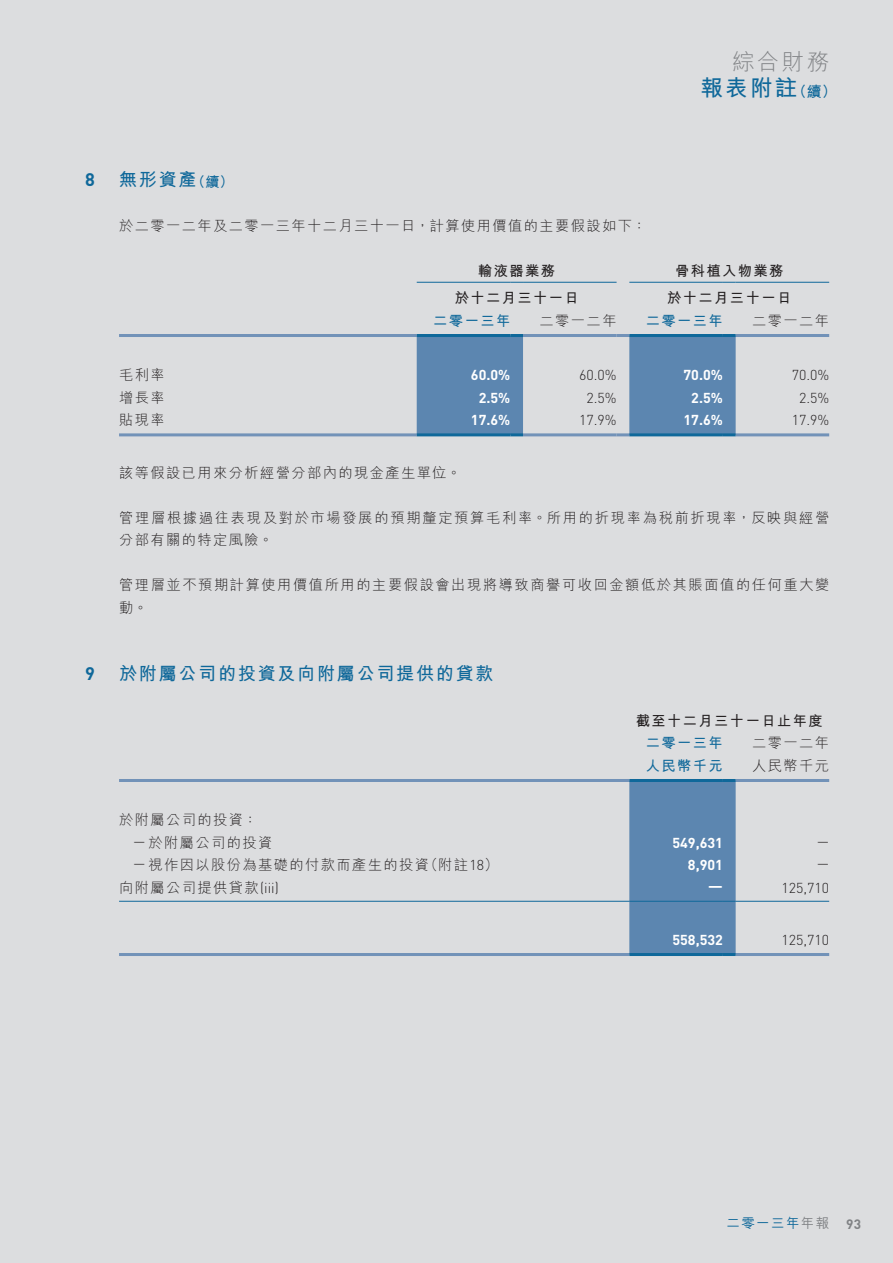
<style>
.page{position:relative;width:893px;height:1263px;background:#dcdddf}
.page>*{position:absolute;margin:0;border:0;box-sizing:border-box;transform-origin:0 0}
.t1{font:300 22.5px/25.5px "M Hei HK";color:#808285}
.t2{font:700 18px "M Hei HK";letter-spacing:.1em;color:#0f689a}
.t3{font:700 18px "DIN Pro";color:#0f689a}
.t4{font:300 14.25px/22.5px "M Hei HK";letter-spacing:.1em;color:#231f20}
.t5{font:300 14.25px/22.5px "M Hei HK";letter-spacing:.12em;color:#231f20}
.t6{font:700 14.25px "DIN Pro";color:#fff}
.t7{font:300 14.25px "DIN Pro";color:#231f20}
.t8{font:700 14.25px "M Hei HK";letter-spacing:.1em;color:#231f20}
.t9{font:700 14.25px "M Hei HK";letter-spacing:.1em;color:#0f689a}
.t10{font:500 13.5px "M Hei HK";letter-spacing:.1em;color:#0f689a}
.t11{font:700 13.5px "DIN Pro";color:#808285}
.s1{font-weight:700;color:#0f689a}
.s2{font-weight:700;font-size:15px;color:#0f689a}
.s3{font-size:14.25px}
.s4{font-family:"DIN Pro"}
.s5{color:#808285}
</style>
<div class="page">
<hr style="left:119px;top:433px;width:298px;height:3px;background:#7292b8">
<hr style="left:736px;top:433px;width:93px;height:3px;background:#7292b8">
<hr style="left:417px;top:282px;width:93px;height:1px;background:#0f689a">
<svg style="left:510px;top:282px;width:13px;height:1px"></svg>
<hr style="left:523px;top:282px;width:94px;height:1px;background:#0f689a">
<hr style="left:629px;top:282px;width:94px;height:1px;background:#0f689a">
<svg style="left:723px;top:282px;width:13px;height:1px"></svg>
<hr style="left:736px;top:282px;width:93px;height:1px;background:#0f689a">
<hr style="left:119px;top:334px;width:298px;height:3px;background:#7292b8">
<hr style="left:736px;top:334px;width:93px;height:3px;background:#7292b8">
<svg style="left:417px;top:334px;width:319px;height:102px"></svg>
<hr style="left:119px;top:901px;width:510px;height:1px;background:#0f689a">
<hr style="left:736px;top:901px;width:93px;height:1px;background:#0f689a">
<hr style="left:119px;top:953px;width:510px;height:3px;background:#7292b8">
<hr style="left:736px;top:953px;width:93px;height:3px;background:#7292b8">
<hr style="left:119px;top:779px;width:510px;height:3px;background:#7292b8">
<hr style="left:736px;top:779px;width:93px;height:3px;background:#7292b8">
<div style="left:629px;top:779px;width:107px;height:177px;background:#5c86b0"></div>
<h1 class="t1" style="left:701px;top:49px;width:138px;text-indent:32px">綜合財務<span class="s1">報表附註</span><span class="s2">（續）</span></h1>
<p class="t3" style="left:85px;top:167px;width:11px">8</p>
<p class="t2" style="left:119px;top:166px;width:116px">無形資產<span class="s3">（續）</span></p>
<p class="t4" style="left:119px;top:214px;width:529px">於二零一二年及二零一三年十二月三十一日，計算使用價值的主要假設如下：</p>
<p class="t8" style="left:478px;top:261px;width:78px">輸液器業務</p>
<p class="t8" style="left:675px;top:261px;width:110px">骨科植入物業務</p>
<p class="t8" style="left:455px;top:288px;width:125px">於十二月三十一日</p>
<p class="t8" style="left:667px;top:288px;width:125px">於十二月三十一日</p>
<p class="t9" style="left:433px;top:310px;width:78px">二零一三年</p>
<p class="t4" style="left:540px;top:309px;width:78px">二零一二年</p>
<p class="t9" style="left:646px;top:310px;width:78px">二零一三年</p>
<p class="t4" style="left:752px;top:309px;width:78px">二零一二年</p>
<p class="t4" style="left:119px;top:363px;width:47px">毛利率</p>
<p class="t6" style="left:471px;top:365px;width:41px">60.0%</p>
<p class="t7" style="left:579px;top:365px;width:39px">60.0%</p>
<p class="t6" style="left:683px;top:365px;width:41px">70.0%</p>
<p class="t7" style="left:792px;top:365px;width:39px">70.0%</p>
<p class="t4" style="left:119px;top:386px;width:47px">增長率</p>
<p class="t6" style="left:479px;top:388px;width:33px">2.5%</p>
<p class="t7" style="left:586px;top:388px;width:32px">2.5%</p>
<p class="t6" style="left:691px;top:388px;width:33px">2.5%</p>
<p class="t7" style="left:799px;top:388px;width:32px">2.5%</p>
<p class="t4" style="left:119px;top:408px;width:47px">貼現率</p>
<p class="t6" style="left:471px;top:410px;width:41px">17.6%</p>
<p class="t7" style="left:579px;top:410px;width:39px">17.9%</p>
<p class="t6" style="left:684px;top:410px;width:41px">17.6%</p>
<p class="t7" style="left:792px;top:410px;width:39px">17.9%</p>
<p class="t4" style="left:119px;top:461px;width:344px">該等假設已用來分析經營分部內的現金產生單位。</p>
<p class="t5" style="left:119px;top:506px;width:712px">管理層根據過往表現及對於市場發展的預期釐定預算毛利率。所用的折現率為稅前折現率，反映與經營分部有關的特定風險。</p>
<p class="t4" style="left:119px;top:574px;width:712px">管理層並不預期計算使用價值所用的主要假設會出現將導致商譽可收回金額低於其賬面值的任何重大變動。</p>
<p class="t3" style="left:85px;top:661px;width:11px">9</p>
<p class="t2" style="left:119px;top:661px;width:376px">於附屬公司的投資及向附屬公司提供的貸款</p>
<p class="t4" style="left:133px;top:808px;width:141px;text-indent:-14px">於附屬公司的投資：<sup>—</sup>於附屬公司的投資</p>
<p class="t8" style="left:636px;top:710px;width:188px">截至十二月三十一日止年度</p>
<p class="t9" style="left:646px;top:733px;width:78px">二零一三年</p>
<p class="t4" style="left:752px;top:732px;width:78px">二零一二年</p>
<p class="t9" style="left:646px;top:755px;width:78px">人民幣千元</p>
<p class="t4" style="left:752px;top:754px;width:78px">人民幣千元</p>
<p class="t6" style="left:672px;top:833px;width:52px">549,631</p>
<p class="t7" style="left:817px;top:831px;width:14px">—</p>
<p class="t4" style="left:133px;top:853px;width:367px"><span class="s4">—</span>視作因以股份為基礎的付款而產生的投資（附註<span class="s4">18</span>）</p>
<p class="t6" style="left:688px;top:855px;width:36px">8,901</p>
<p class="t7" style="left:817px;top:853px;width:14px">—</p>
<p class="t4" style="left:119px;top:876px;width:161px">向附屬公司提供貸款<span class="s4">(iii)</span></p>
<p class="t6" style="left:708px;top:876px;width:16px">—</p>
<p class="t7" style="left:782px;top:878px;width:49px">125,710</p>
<p class="t6" style="left:672px;top:930px;width:52px">558,532</p>
<p class="t7" style="left:782px;top:930px;width:49px">125,710</p>
<p class="t10" style="left:727px;top:1213px;width:104px">二零一三年<span class="s5">年報</span></p>
<p class="t11" style="left:846px;top:1215px;width:16px">93</p>
</div>
